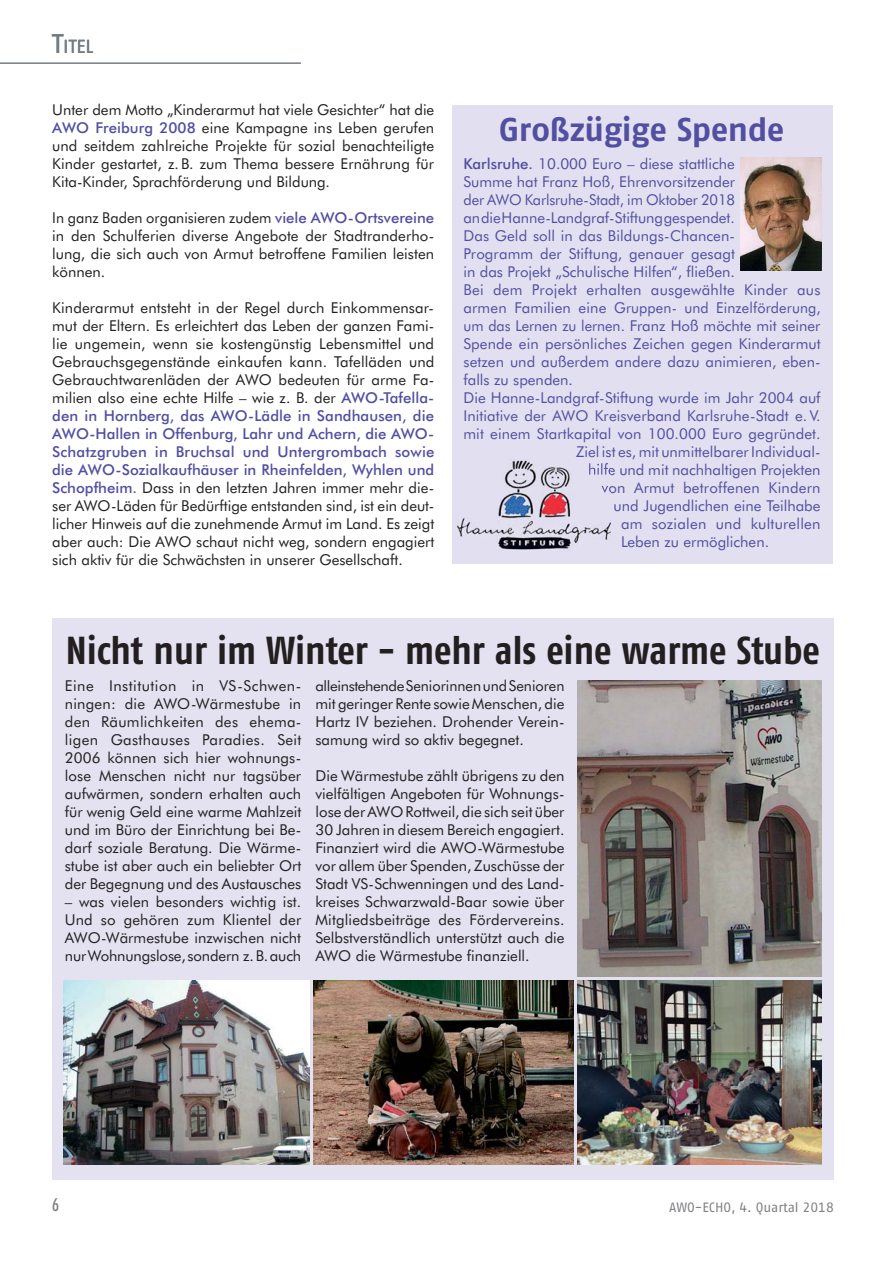
<style>
.page{position:relative;width:893px;height:1263px;background:#fff}
.page>*{position:absolute;margin:0;border:0;box-sizing:border-box;transform-origin:0 0}
.t1{font:700 39px "AWO Fago Cond";color:#231f20}
.t2{font:700 33px "AWO Fago Office";letter-spacing:-.015em;color:#524fa1}
.t3{font:18.9px "AWO Fago Office";color:#747c84}
.t4{font:500 condensed 18px "Futura BT";color:#808285}
.t5{font:15px/18px "Futura BT";color:#231f20;text-align:justify}
.t6{font:15px "Futura BT";color:#524fa1}
.t7{font:15px "Futura BT";color:#524fa1;scale:.96 1}
.t8{font:13.5px "AWO Fago Office";color:#808285}
.s1{font-size:27px}
.s2{font-weight:500;color:#524fa1}
.s3{font-weight:500}
.s4{font-size:14.4px}
</style>
<div class="page">
<hr style="left:0;top:62px;width:301px;height:2px;background:#747c84">
<div style="left:452px;top:105px;width:381px;height:459px;background:#e2e0f0"></div>
<div style="left:52px;top:619px;width:781px;height:561px;background:#e4e2f1"></div>
<img style="left:64px;top:980px;width:246px;height:185px">
<img style="left:578px;top:681px;width:243px;height:296px">
<img style="left:457px;top:460px;width:154px;height:90px">
<img style="left:589px;top:475px;width:22px;height:3px">
<img style="left:589px;top:463px;width:22px;height:12px">
<svg style="left:601px;top:481px;width:10px;height:12px"></svg>
<img style="left:577px;top:980px;width:244px;height:184px">
<img style="left:313px;top:980px;width:261px;height:185px">
<img style="left:741px;top:158px;width:80px;height:113px">
<p class="t3" style="left:52px;top:39px;width:43px"><span class="s1">T</span>ITEL</p>
<p class="t5" style="left:52px;top:102px;width:384px">Unter dem Motto „Kinderarmut hat viele Gesichter“ hat die <span class="s2">AWO Freiburg 2008</span> eine Kampagne ins Leben gerufen und seitdem zahlreiche Projekte für sozial benachteiligte Kinder gestartet, z. B. zum Thema bessere Ernährung für Kita-Kinder, Sprachförderung und Bildung.</p>
<p class="t5" style="left:52px;top:210px;width:384px">In ganz Baden organisieren zudem <span class="s2">viele AWO-Ortsvereine </span>in den Schulferien diverse Angebote der Stadtranderho&shy;lung, die sich auch von Armut betroffene Familien leisten können.</p>
<p class="t5" style="left:52px;top:300px;width:384px">Kinderarmut entsteht in der Regel durch Einkommensar&shy;mut der Eltern. Es erleichtert das Leben der ganzen Fami&shy;lie ungemein, wenn sie kostengünstig Lebensmittel und Gebrauchsgegenstände einkaufen kann. Tafelläden und Gebrauchtwarenläden der AWO bedeuten für arme Fa&shy;milien also eine echte Hilfe – wie z. B. der <span class="s2">AWO-Tafella&shy;den in Hornberg, das AWO-Lädle in Sandhausen, die AWO-Hallen in Offenburg, Lahr und Achern, die AWO-Schatzgruben in Bruchsal und Untergrombach sowie die AWO-Sozialkaufhäuser in Rheinfelden, Wyhlen und Schopfheim.</span> Dass in den letzten Jahren immer mehr die&shy;ser AWO-Läden für Bedürftige entstanden sind, ist ein deut&shy;licher Hinweis auf die zunehmende Armut im Land. Es zeigt aber auch: Die AWO schaut nicht weg, sondern engagiert sich aktiv für die Schwächsten in unserer Gesellschaft.</p>
<h2 class="t2" style="left:499px;top:118px;width:287px">Großzügige Spende</h2>
<p class="t6" style="left:463px;top:157px;width:273px"><span class="s3">Karlsruhe.</span> 10.000 Euro – diese stattliche</p>
<p class="t6" style="left:463px;top:175px;width:273px">Summe hat Franz Hoß, Ehrenvorsitzender</p>
<p class="t6" style="left:463px;top:193px;width:273px">der AWO Karlsruhe-Stadt, im Oktober 2018</p>
<p class="t6" style="left:463px;top:211px;width:273px">an die Hanne-Landgraf-Stiftung gespendet.</p>
<p class="t6" style="left:463px;top:229px;width:273px">Das Geld soll in das Bildungs-Chancen-</p>
<p class="t6" style="left:463px;top:247px;width:273px">Programm der Stiftung, genauer gesagt</p>
<p class="t6" style="left:463px;top:265px;width:273px">in das Projekt „Schulische Hilfen“, fließen.</p>
<p class="t6" style="left:463px;top:283px;width:358px">Bei dem Projekt erhalten ausgewählte Kinder aus</p>
<p class="t6" style="left:463px;top:301px;width:359px">armen Familien eine Gruppen- und Einzelförderung,</p>
<p class="t7" style="left:463px;top:319px;width:373px">um das Lernen zu lernen. Franz Hoß möchte mit seiner</p>
<p class="t6" style="left:463px;top:337px;width:359px">Spende ein persönliches Zeichen gegen Kinderarmut</p>
<p class="t6" style="left:463px;top:355px;width:359px">setzen und außerdem andere dazu animieren, eben-</p>
<p class="t6" style="left:463px;top:373px;width:111px">falls zu spenden.</p>
<p class="t6" style="left:463px;top:391px;width:358px">Die Hanne-Landgraf-Stiftung wurde im Jahr 2004 auf</p>
<p class="t6" style="left:463px;top:409px;width:359px">Initiative der AWO Kreisverband Karlsruhe-Stadt e. V.</p>
<p class="t6" style="left:463px;top:427px;width:359px">mit einem Startkapital von 100.000 Euro gegründet.</p>
<p class="t6" style="left:576px;top:445px;width:246px">Ziel ist es, mit unmittelbarer Individual-</p>
<p class="t6" style="left:588px;top:463px;width:234px">hilfe und mit nachhaltigen Projekten</p>
<p class="t6" style="left:601px;top:481px;width:220px">von Armut betroffenen Kindern</p>
<p class="t6" style="left:613px;top:499px;width:208px">und Jugendlichen eine Teilhabe</p>
<p class="t6" style="left:621px;top:517px;width:201px">am sozialen und kulturellen</p>
<p class="t6" style="left:621px;top:535px;width:150px">Leben zu ermöglichen.</p>
<h1 class="t1" style="left:66px;top:636px;width:755px">Nicht nur im Winter - mehr als eine warme Stube</h1>
<p class="t5" style="left:315px;top:678px;width:251px"><span class="s4">alleinstehende</span>Seniorinnen und Senioren mit geringer Rente sowie Menschen, die Hartz IV beziehen. Drohender Verein&shy;samung wird so aktiv begegnet.</p>
<p class="t5" style="left:315px;top:768px;width:251px">Die Wärmestube zählt übrigens zu den vielfältigen Angeboten für Wohnungs&shy;lose der AWO Rottweil, die sich seit über 30 Jahren in diesem Bereich engagiert.<br>Finanziert wird die AWO-Wärmestube vor allem über Spenden, Zuschüsse der Stadt VS-Schwenningen und des Land&shy;kreises Schwarzwald-Baar sowie über Mitgliedsbeiträge des Fördervereins.<br>Selbstverständlich unterstützt auch die AWO die Wärmestube finanziell.</p>
<p class="t5" style="left:65px;top:678px;width:238px">Eine Institution in VS-Schwen&shy;ningen: die AWO-Wärmestube in den Räumlichkeiten des ehema&shy;ligen Gasthauses Paradies. Seit 2006 können sich hier wohnungs&shy;lose Menschen nicht nur tagsüber aufwärmen, sondern erhalten auch für wenig Geld eine warme Mahlzeit und im Büro der Einrichtung bei Be&shy;darf soziale Beratung. Die Wärme&shy;stube ist aber auch ein beliebter Ort der Begegnung und des Austausches</p>
<p class="t5" style="left:65px;top:894px;width:238px">– was vielen besonders wichtig ist.<br>Und so gehören zum Klientel der AWO-Wärmestube inzwischen nicht nur Wohnungslose, sondern z. B. auch</p>
<p class="t4" style="left:52px;top:1198px;width:8px">6</p>
<p class="t8" style="left:669px;top:1203px;width:166px">AWO-ECHO, 4. Quartal 2018</p>
</div>
